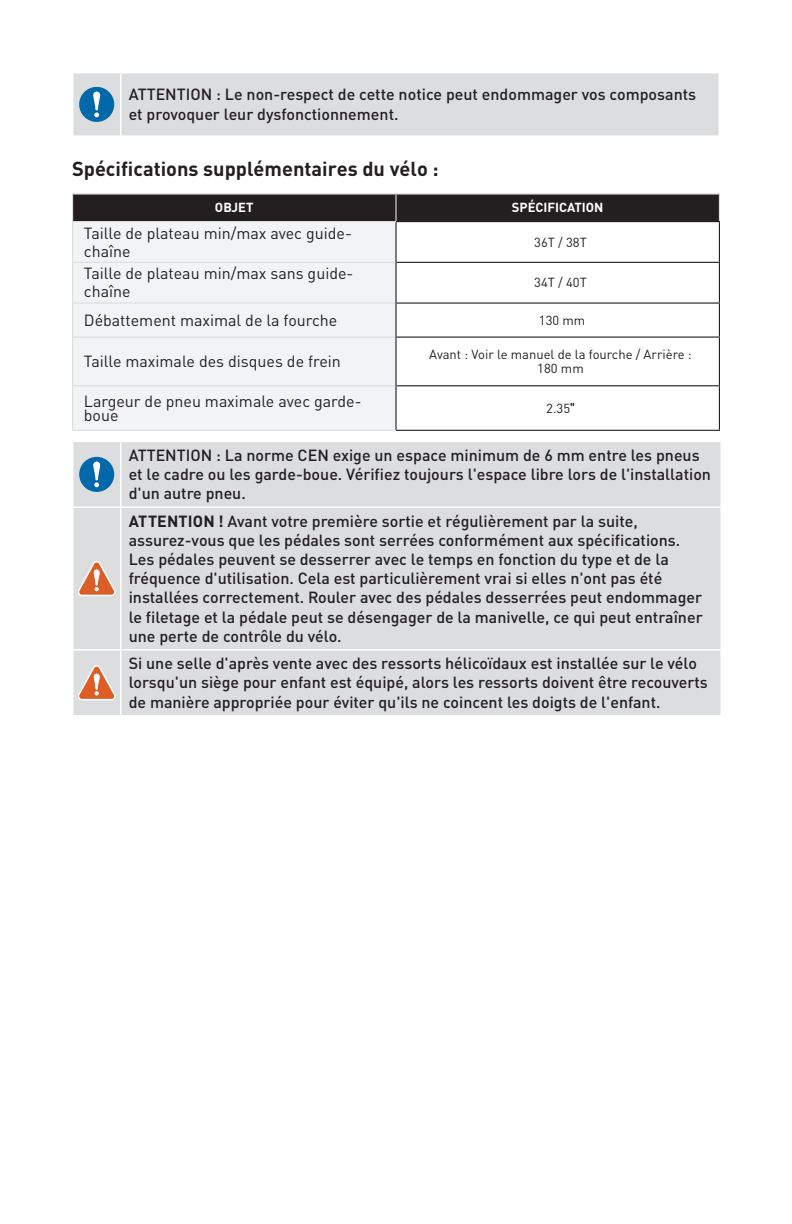
<style>
.page{position:relative;width:792px;height:1224px;background:#fff}
.page>*{position:absolute;margin:0;border:0;box-sizing:border-box;transform-origin:0 0}
.t1{font:700 20px "DIN Pro";color:#231f20}
.t2{font:500 16px/19.2px "DIN Pro";color:#231f20}
.t3{font:16px/18px "DIN Pro";color:#231f20}
.t4{font:13px/14px "DIN Pro";color:#231f20;text-align:center}
.t5{font:700 13px "DIN Pro";color:#fff}
.s1{font-family:"Vonnes";font-weight:500;font-stretch:condensed}
.s2{font-weight:700}
</style>
<div class="page">
<div style="left:73px;top:73px;width:646px;height:62px;background:#dcdddf"></div>
<hr style="left:120px;top:73px;width:1px;height:62px;background:#fff">
<div style="left:79px;top:87px;width:35px;height:35px;background:#0168aa;border-radius:50%"></div>
<svg style="left:93px;top:92px;width:7px;height:25px"></svg>
<div style="left:73px;top:222px;width:322px;height:208px;background:#f2f3f4"></div>
<hr style="left:72px;top:193px;width:324px;height:2px;background:#dcdddf">
<hr style="left:396px;top:193px;width:324px;height:2px;background:#dcdddf">
<hr style="left:73px;top:262px;width:322px;height:1px;background:#dcdddf">
<hr style="left:73px;top:302px;width:322px;height:2px;background:#dcdddf">
<hr style="left:73px;top:337px;width:322px;height:1px;background:#dcdddf">
<hr style="left:73px;top:385px;width:322px;height:1px;background:#dcdddf">
<hr style="left:72px;top:430px;width:324px;height:1px;background:#dcdddf">
<div style="left:72px;top:194px;width:648px;height:28px;background:#231f20"></div>
<hr style="left:72px;top:222px;width:1px;height:40px;background:#dcdddf">
<hr style="left:72px;top:262px;width:1px;height:41px;background:#dcdddf">
<hr style="left:72px;top:303px;width:1px;height:34px;background:#dcdddf">
<hr style="left:72px;top:337px;width:1px;height:49px;background:#dcdddf">
<hr style="left:72px;top:386px;width:1px;height:44px;background:#dcdddf">
<hr style="left:396px;top:221px;width:324px;height:1px;background:#231f20">
<hr style="left:719px;top:222px;width:1px;height:40px;background:#231f20">
<hr style="left:719px;top:263px;width:1px;height:39px;background:#231f20">
<hr style="left:719px;top:304px;width:1px;height:33px;background:#231f20">
<hr style="left:719px;top:338px;width:1px;height:47px;background:#231f20">
<hr style="left:719px;top:386px;width:1px;height:44px;background:#231f20">
<hr style="left:396px;top:430px;width:324px;height:1px;background:#231f20">
<hr style="left:395px;top:222px;width:2px;height:40px;background:#231f20">
<hr style="left:395px;top:262px;width:2px;height:41px;background:#231f20">
<hr style="left:395px;top:303px;width:2px;height:34px;background:#231f20">
<hr style="left:395px;top:337px;width:2px;height:49px;background:#231f20">
<hr style="left:395px;top:386px;width:2px;height:44px;background:#231f20">
<hr style="left:397px;top:262px;width:323px;height:1px;background:#231f20">
<hr style="left:397px;top:302px;width:323px;height:2px;background:#231f20">
<hr style="left:397px;top:337px;width:323px;height:1px;background:#231f20">
<hr style="left:397px;top:385px;width:323px;height:1px;background:#231f20">
<div style="left:73px;top:442px;width:647px;height:273px;background:#dcdddf"></div>
<hr style="left:120px;top:442px;width:1px;height:65px;background:#fff">
<hr style="left:72px;top:507px;width:49px;height:1px;background:#fff">
<hr style="left:121px;top:507px;width:601px;height:1px;background:#fff">
<hr style="left:120px;top:508px;width:1px;height:141px;background:#fff">
<hr style="left:72px;top:649px;width:49px;height:2px;background:#fff">
<hr style="left:121px;top:649px;width:601px;height:2px;background:#fff">
<hr style="left:120px;top:651px;width:1px;height:64px;background:#fff">
<div style="left:79px;top:457px;width:35px;height:35px;background:#0168aa;border-radius:50%"></div>
<svg style="left:93px;top:462px;width:7px;height:25px"></svg>
<svg style="left:78px;top:561px;width:38px;height:35px"></svg>
<svg style="left:78px;top:665px;width:38px;height:35px"></svg>
<p class="t2" style="left:129px;top:83px;width:569px">ATTENTION : Le non-respect de cette notice peut endommager vos composants et provoquer leur dysfonctionnement.</p>
<p class="t1" style="left:72px;top:152px;width:368px">Spécifications supplémentaires du vélo :</p>
<p class="t5" style="left:215px;top:197px;width:40px">OBJET</p>
<p class="t5" style="left:512px;top:197px;width:93px">SPÉCIFICATION</p>
<p class="t3" style="left:84px;top:222px;width:269px">Taille de plateau min/max avec guide&shy;chaîne</p>
<p class="t4" style="left:534px;top:234px;width:54px">36T / 38T</p>
<p class="t3" style="left:84px;top:263px;width:271px">Taille de plateau min/max sans guide&shy;chaîne</p>
<p class="t4" style="left:534px;top:274px;width:54px">34T / 40T</p>
<p class="t3" style="left:84px;top:309px;width:255px">Débattement maximal de la fourche</p>
<p class="t4" style="left:539px;top:312px;width:48px">130 mm</p>
<p class="t3" style="left:84px;top:351px;width:259px">Taille maximale des disques de frein</p>
<p class="t4" style="left:429px;top:346px;width:264px">Avant : Voir le manuel de la fourche / Arrière :<br>180 mm</p>
<p class="t3" style="left:84px;top:392px;width:279px;line-height:14px">Largeur de pneu maximale avec garde&shy;boue</p>
<p class="t4" style="left:546px;top:400px;width:30px">2.35<span class="s1">"</span></p>
<p class="t2" style="left:129px;top:444px;width:584px">ATTENTION : La norme CEN exige un espace minimum de 6 mm entre les pneus et le cadre ou les garde-boue. Vérifiez toujours l'espace libre lors de l'installation d'un autre pneu.</p>
<p class="t2" style="left:129px;top:510px;width:576px"><span class="s2">ATTENTION !</span> Avant votre première sortie et régulièrement par la suite, assurez-vous que les pédales sont serrées conformément aux spécifications.<br>Les pédales peuvent se desserrer avec le temps en fonction du type et de la fréquence d'utilisation. Cela est particulièrement vrai si elles n'ont pas été installées correctement. Rouler avec des pédales desserrées peut endommager le filetage et la pédale peut se désengager de la manivelle, ce qui peut entraîner une perte de contrôle du vélo.</p>
<p class="t2" style="left:129px;top:652px;width:581px">Si une selle d'après vente avec des ressorts hélicoïdaux est installée sur le vélo lorsqu'un siège pour enfant est équipé, alors les ressorts doivent être recouverts de manière appropriée pour éviter qu'ils ne coincent les doigts de l'enfant.</p>
</div>
